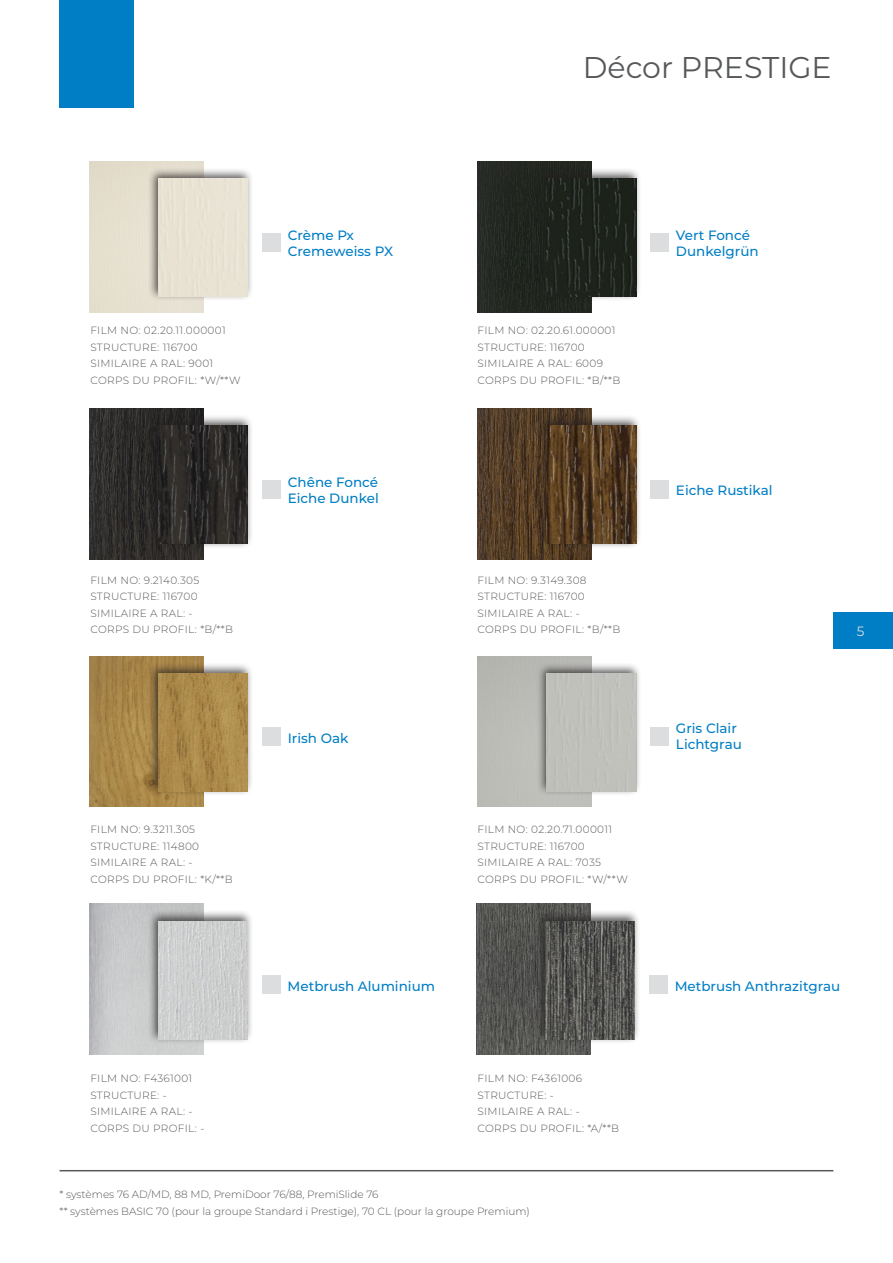
<style>
.page{position:relative;width:893px;height:1263px;background:#fff}
.page>*{position:absolute;margin:0;border:0;box-sizing:border-box;transform-origin:0 0}
.t1{font:30px "Montserrat";color:#57585a}
.t2{font:500 13.5px "Montserrat";color:#007ec5}
.t3{font:13.5px "Montserrat";color:#dcdddf}
.t4{font:300 10.5px "Montserrat";letter-spacing:.03em;color:#57585a}
.t5{font:300 10.5px/16.5px "Montserrat";color:#57585a}
</style>
<div class="page">
<div style="left:833px;top:612px;width:60px;height:36px;background:#007ec5"></div>
<hr style="left:60px;top:1170px;width:773px;height:1px;background:#57585a">
<div style="left:60px;top:0;width:74px;height:108px;background:#007ec5"></div>
<div style="left:649px;top:975px;width:18px;height:18px;background:#dcdddf"></div>
<img style="left:476px;top:904px;width:114px;height:151px">
<div style="left:535px;top:909px;width:105px;height:135px;background:#231f20;opacity:.75"></div>
<img style="left:546px;top:921px;width:89px;height:118px">
<div style="left:262px;top:480px;width:18px;height:18px;background:#dcdddf"></div>
<img style="left:89px;top:409px;width:114px;height:150px">
<div style="left:148px;top:414px;width:105px;height:135px;background:#231f20;opacity:.75"></div>
<img style="left:159px;top:426px;width:89px;height:118px">
<div style="left:650px;top:480px;width:18px;height:18px;background:#dcdddf"></div>
<img style="left:478px;top:409px;width:114px;height:150px">
<div style="left:536px;top:414px;width:106px;height:135px;background:#231f20;opacity:.75"></div>
<img style="left:547px;top:426px;width:89px;height:118px">
<div style="left:262px;top:727px;width:18px;height:18px;background:#dcdddf"></div>
<img style="left:89px;top:656px;width:114px;height:151px">
<div style="left:148px;top:662px;width:105px;height:134px;background:#231f20;opacity:.75"></div>
<img style="left:159px;top:673px;width:89px;height:118px">
<div style="left:650px;top:727px;width:18px;height:18px;background:#dcdddf"></div>
<div style="left:536px;top:662px;width:106px;height:134px;background:#231f20;opacity:.75"></div>
<div style="left:547px;top:673px;width:89px;height:118px;background:#c0c1bb"></div>
<div style="left:262px;top:233px;width:18px;height:18px;background:#dcdddf"></div>
<div style="left:89px;top:162px;width:114px;height:150px;background:#e6dfcf"></div>
<div style="left:148px;top:167px;width:105px;height:135px;background:#231f20;opacity:.75"></div>
<div style="left:159px;top:179px;width:89px;height:118px;background:#e9e3d3"></div>
<div style="left:650px;top:233px;width:18px;height:18px;background:#dcdddf"></div>
<img style="left:478px;top:162px;width:114px;height:150px">
<div style="left:536px;top:167px;width:106px;height:135px;background:#231f20;opacity:.75"></div>
<img style="left:547px;top:179px;width:89px;height:118px">
<div style="left:262px;top:975px;width:18px;height:18px;background:#dcdddf"></div>
<img style="left:89px;top:904px;width:114px;height:151px">
<div style="left:148px;top:909px;width:105px;height:135px;background:#231f20;opacity:.75"></div>
<img style="left:159px;top:921px;width:89px;height:118px">
<p class="t1" style="left:583px;top:46px;width:250px">Décor PRESTIGE</p>
<p class="t4" style="left:90px;top:323px;width:137px">FILM NO: 02.20.11.000001</p>
<p class="t4" style="left:90px;top:340px;width:109px">STRUCTURE: 116700</p>
<p class="t4" style="left:90px;top:356px;width:124px">SIMILAIRE A RAL: 9001</p>
<p class="t4" style="left:90px;top:373px;width:152px">CORPS DU PROFIL: *W/**W</p>
<p class="t4" style="left:90px;top:573px;width:110px">FILM NO: 9.2140.305</p>
<p class="t4" style="left:90px;top:589px;width:109px">STRUCTURE: 116700</p>
<p class="t4" style="left:90px;top:606px;width:104px">SIMILAIRE A RAL: -</p>
<p class="t4" style="left:90px;top:622px;width:144px">CORPS DU PROFIL: *B/**B</p>
<p class="t4" style="left:90px;top:822px;width:106px">FILM NO: 9.3211.305</p>
<p class="t4" style="left:90px;top:839px;width:110px">STRUCTURE: 114800</p>
<p class="t4" style="left:90px;top:855px;width:104px">SIMILAIRE A RAL: -</p>
<p class="t4" style="left:90px;top:872px;width:144px">CORPS DU PROFIL: *K/**B</p>
<p class="t4" style="left:90px;top:1071px;width:103px">FILM NO: F4361001</p>
<p class="t4" style="left:90px;top:1088px;width:78px">STRUCTURE: -</p>
<p class="t4" style="left:90px;top:1104px;width:104px">SIMILAIRE A RAL: -</p>
<p class="t4" style="left:90px;top:1121px;width:116px">CORPS DU PROFIL: -</p>
<p class="t2" style="left:288px;top:225px;width:68px">Crème Px</p>
<p class="t2" style="left:288px;top:242px;width:107px">Cremeweiss PX</p>
<p class="t2" style="left:288px;top:473px;width:92px">Chêne Foncé</p>
<p class="t2" style="left:288px;top:489px;width:93px">Eiche Dunkel</p>
<p class="t2" style="left:288px;top:728px;width:62px">Irish Oak</p>
<p class="t2" style="left:288px;top:976px;width:149px">Metbrush Aluminium</p>
<p class="t4" style="left:477px;top:323px;width:140px">FILM NO: 02.20.61.000001</p>
<p class="t4" style="left:477px;top:340px;width:109px">STRUCTURE: 116700</p>
<p class="t4" style="left:477px;top:356px;width:127px">SIMILAIRE A RAL: 6009</p>
<p class="t4" style="left:477px;top:373px;width:144px">CORPS DU PROFIL: *B/**B</p>
<p class="t4" style="left:477px;top:573px;width:110px">FILM NO: 9.3149.308</p>
<p class="t4" style="left:477px;top:589px;width:109px">STRUCTURE: 116700</p>
<p class="t4" style="left:477px;top:606px;width:104px">SIMILAIRE A RAL: -</p>
<p class="t4" style="left:477px;top:622px;width:144px">CORPS DU PROFIL: *B/**B</p>
<p class="t4" style="left:477px;top:822px;width:136px">FILM NO: 02.20.71.000011</p>
<p class="t4" style="left:477px;top:839px;width:109px">STRUCTURE: 116700</p>
<p class="t4" style="left:477px;top:855px;width:125px">SIMILAIRE A RAL: 7035</p>
<p class="t4" style="left:477px;top:872px;width:152px">CORPS DU PROFIL: *W/**W</p>
<p class="t4" style="left:477px;top:1071px;width:106px">FILM NO: F4361006</p>
<p class="t4" style="left:477px;top:1088px;width:78px">STRUCTURE: -</p>
<p class="t4" style="left:477px;top:1104px;width:104px">SIMILAIRE A RAL: -</p>
<p class="t4" style="left:477px;top:1121px;width:143px">CORPS DU PROFIL: *A/**B</p>
<p class="t5" style="left:60px;top:1186px;width:472px">* systèmes 76 AD/MD, 88 MD, PremiDoor 76/88, PremiSlide 76<br>** systèmes BASIC 70 (pour la groupe Standard i Prestige), 70 CL (pour la groupe Premium)</p>
<p class="t2" style="left:676px;top:225px;width:76px">Vert Foncé</p>
<p class="t2" style="left:676px;top:242px;width:84px">Dunkelgrün</p>
<p class="t2" style="left:676px;top:481px;width:98px">Eiche Rustikal</p>
<p class="t2" style="left:676px;top:719px;width:62px">Gris Clair</p>
<p class="t2" style="left:676px;top:735px;width:67px">Lichtgrau</p>
<p class="t3" style="left:857px;top:622px;width:9px">5</p>
<p class="t2" style="left:675px;top:976px;width:167px">Metbrush Anthrazitgrau</p>
</div>
